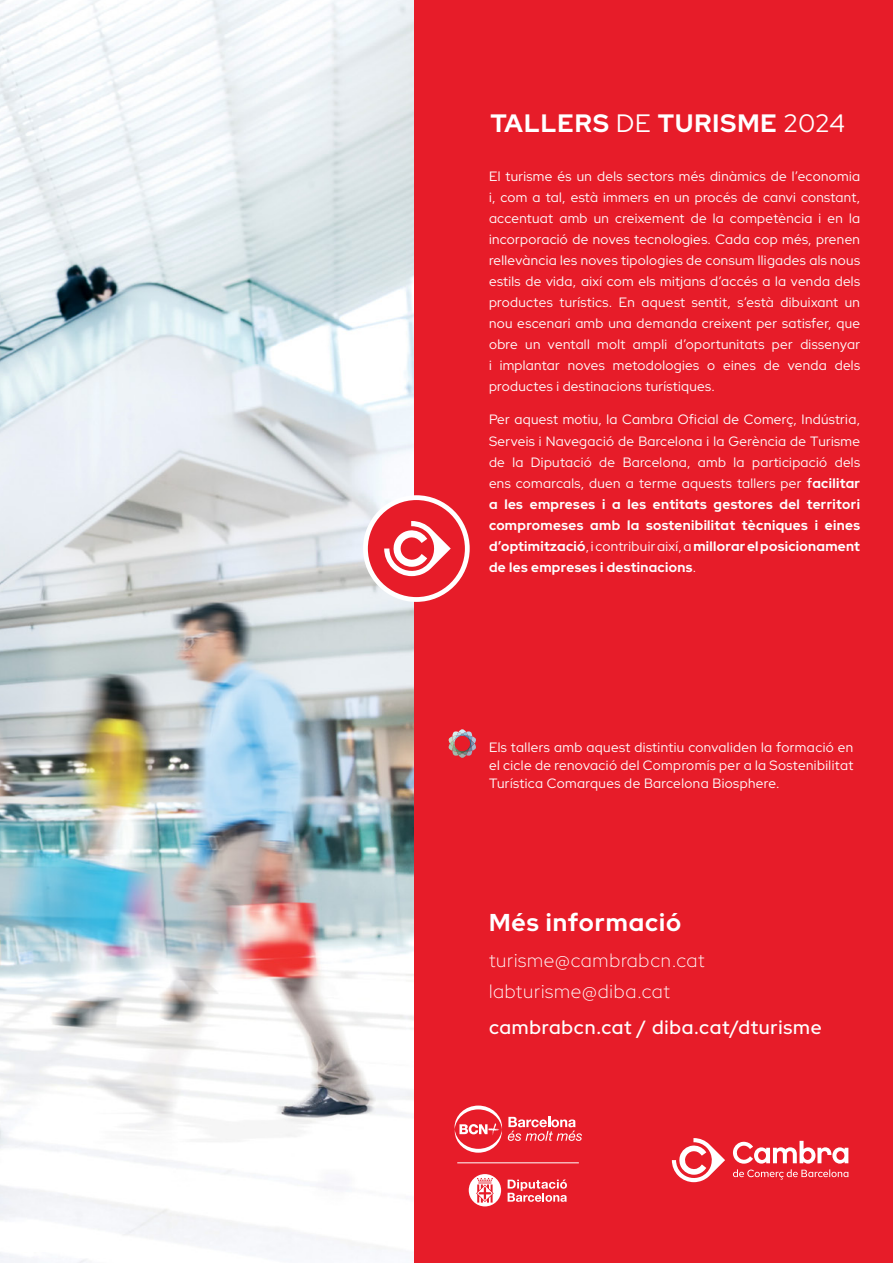
<style>
.page{position:relative;width:893px;height:1263px;background:#fff}
.page>*{position:absolute;margin:0;border:0;box-sizing:border-box;transform-origin:0 0}
.t1{font:700 25.2px "Red Hat Display";letter-spacing:.04em;color:#fff}
.t2{font:700 24.3px "Red Hat Display";letter-spacing:.04em;color:#fff}
.t3{font:300 19.2px/31.5px "Red Hat Display";letter-spacing:.04em;color:#fff}
.t4{font:500 19.2px "Red Hat Display";letter-spacing:.04em;color:#fff}
.t5{font:13.5px/21px "Red Hat Display";letter-spacing:.025em;color:#fff;text-align:justify}
.s1{font-weight:400}
.s2{font-weight:500}
.s3{font-weight:700}
</style>
<div class="page">
<img style="left:0;top:0;width:415px;height:1263px">
<div style="left:415px;top:0;width:478px;height:1263px;background:#e71c29"></div>
<div style="left:365px;top:498px;width:102px;height:101px;background:#e71c29;border-radius:50%"></div>
<div style="left:363px;top:495px;width:107px;height:107px;border:5px solid #fff;border-radius:50%"></div>
<svg style="left:448px;top:731px;width:28px;height:25px"></svg>
<svg style="left:455px;top:1105px;width:47px;height:48px"></svg>
<svg style="left:508px;top:1179px;width:59px;height:23px"></svg>
<svg style="left:469px;top:1174px;width:32px;height:32px"></svg>
<svg style="left:508px;top:1117px;width:74px;height:24px"></svg>
<hr style="left:457px;top:1162px;width:122px;height:1px;background:#fff">
<svg style="left:384px;top:521px;width:67px;height:55px"></svg>
<svg style="left:672px;top:1138px;width:53px;height:44px"></svg>
<svg style="left:733px;top:1141px;width:115px;height:38px"></svg>
<h1 class="t1" style="left:490px;top:107px;width:356px">TALLERS <span class="s1">DE</span> TURISME <span class="s1">2024</span></h1>
<p class="t5" style="left:489px;top:165px;width:372px">El turisme és un dels sectors més dinàmics de l’economia i, com a tal, està immers en un procés de canvi constant, accentuat amb un creixement de la competència i en la incorporació de noves tecnologies. Cada cop més, prenen rellevància les noves tipologies de consum lligades als nous estils de vida, així com els mitjans d’accés a la venda dels productes turístics. En aquest sentit, s’està dibuixant un nou escenari amb una demanda creixent per satisfer, que obre un ventall molt ampli d’oportunitats per dissenyar i implantar noves metodologies o eines de venda dels productes i destinacions turístiques.</p>
<p class="t5" style="left:489px;top:409px;width:372px">Per aquest motiu, la Cambra Oficial de Comerç, Indústria, Serveis i Navegació de Barcelona i la Gerència de Turisme de la Diputació de Barcelona, amb la participació dels ens comarcals, duen a terme aquests tallers per <span class="s2">f</span><span class="s3">acilitar a les empreses i a les entitats gestores del territori compromeses amb la sostenibilitat tècniques i eines d’optimització</span>, i contribuir així, a <span class="s3">millorar el posicionament de les empreses i destinacions</span>.</p>
<p class="t5" style="left:489px;top:738px;width:366px;line-height:18px">Els tallers amb aquest distintiu convaliden la formació en el cicle de renovació del Compromís per a la Sostenibilitat Turística Comarques de Barcelona Biosphere.</p>
<h2 class="t2" style="left:489px;top:907px;width:194px">Més informació</h2>
<h3 class="t3" style="left:489px;top:944px;width:217px">turisme@cambrabcn.cat labturisme@diba.cat</h3>
<h3 class="t4" style="left:489px;top:1015px;width:334px">cambrabcn.cat / diba.cat/dturisme</h3>
</div>
